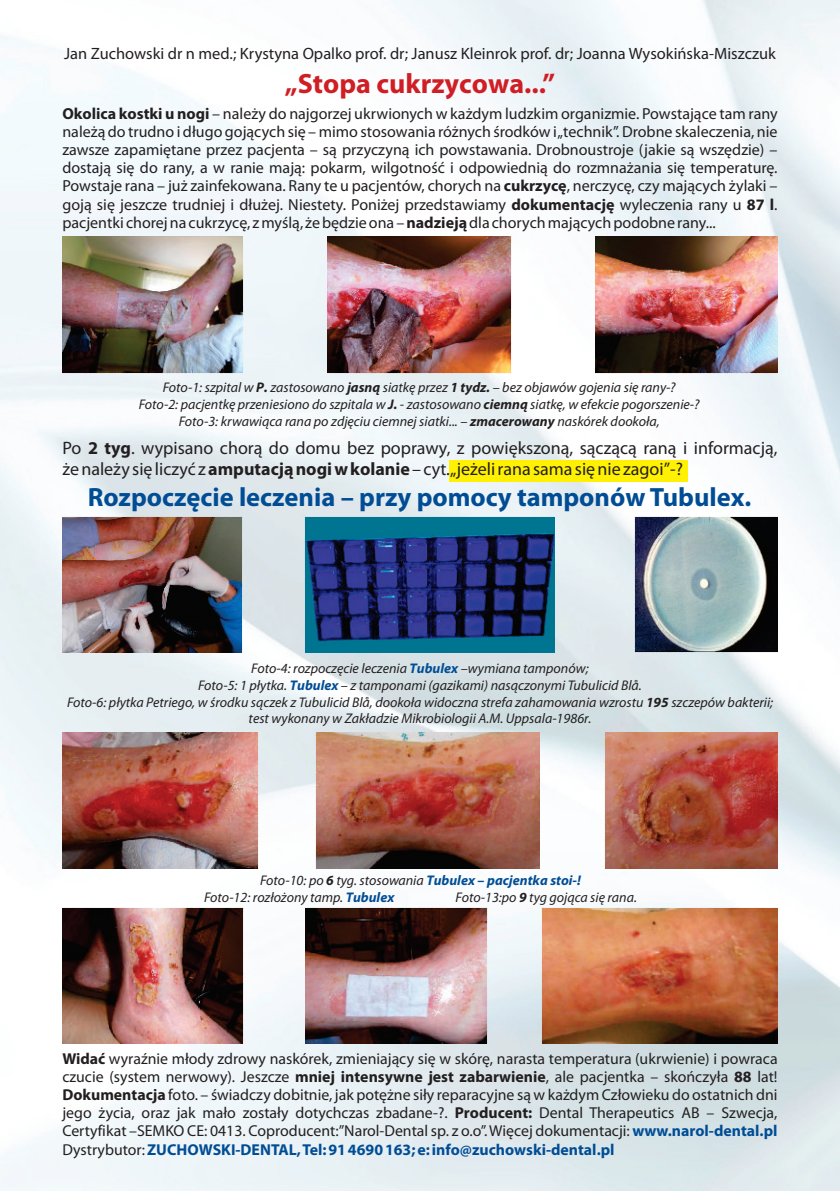
<style>
.page{position:relative;width:840px;height:1191px;background:#fff}
.page>*{position:absolute;margin:0;border:0;box-sizing:border-box;transform-origin:0 0}
.t1{font:700 28px "Myriad Pl";color:#d01e25}
.t2{font:700 26.4px "Myriad Pl";color:#014d95}
.t3{font:18px/21.8px "Myriad Pl";color:#231f20}
.t4{font:16.4px "Myriad Pl";color:#231f20}
.t5{font:16px/18.2px "Myriad Pl";color:#231f20;text-align:justify}
.t6{font:15.8px/18.2px "Myriad Pl";color:#231f20;text-align:justify}
.t7{font:italic 14px/17px "Myriad Pl";color:#231f20;text-align:center}
.s1{font-weight:700}
.s2{font-weight:700;color:#014d95}
</style>
<div class="page">
<img style="left:0;top:0;width:839px;height:1191px">
<div style="left:449px;top:460px;width:238px;height:21px;background:#fff101"></div>
<img style="left:62px;top:237px;width:181px;height:136px">
<img style="left:327px;top:237px;width:184px;height:136px">
<img style="left:595px;top:237px;width:182px;height:136px">
<img style="left:62px;top:517px;width:180px;height:136px">
<img style="left:304px;top:517px;width:250px;height:136px">
<img style="left:634px;top:517px;width:143px;height:136px">
<img style="left:62px;top:732px;width:196px;height:136px">
<img style="left:315px;top:732px;width:224px;height:136px">
<img style="left:603px;top:732px;width:174px;height:136px">
<img style="left:62px;top:907px;width:182px;height:136px">
<img style="left:305px;top:907px;width:182px;height:136px">
<img style="left:540px;top:907px;width:237px;height:136px">
<p class="t4" style="left:64px;top:47px;width:712px">Jan Zuchowski dr n med.; Krystyna Opalko prof. dr; Janusz Kleinrok prof. dr; Joanna Wysokińska-Miszczuk</p>
<h1 class="t1" style="left:285px;top:72px;width:271px">„Stopa cukrzycowa...”</h1>
<p class="t5" style="left:62px;top:106px;width:716px"><span class="s1">Okolica kostki u nogi</span> – należy do najgorzej ukrwionych w każdym ludzkim organizmie. Powstające tam rany należą do trudno i długo gojących się – mimo stosowania różnych środków i „technik”. Drobne skaleczenia, nie zawsze zapamiętane przez pacjenta – są przyczyną ich powstawania. Drobnoustroje (jakie są wszędzie) – dostają się do rany, a w ranie mają: pokarm, wilgotność i odpowiednią do rozmnażania się temperaturę.<br>Powstaje rana – już zainfekowana. Rany te u pacjentów, chorych na <span class="s1">cukrzycę</span>, nerczycę, czy mających żylaki – goją się jeszcze trudniej i dłużej. Niestety. Poniżej przedstawiamy <span class="s1">dokumentację</span> wyleczenia rany u <span class="s1">87 l</span>. pacjentki chorej na cukrzycę, z myślą, że będzie ona – <span class="s1">nadzieją</span> dla chorych mających podobne rany...</p>
<p class="t7" style="left:139px;top:380px;width:562px">Foto-1: szpital w <span class="s1">P.</span> zastosowano <span class="s1">jasną</span> siatkę przez <span class="s1">1 tydz.</span> – bez objawów gojenia się rany-?<br>Foto-2: pacjentkę przeniesiono do szpitala w <span class="s1">J.</span> - zastosowano <span class="s1">ciemną</span> siatkę, w efekcie pogorszenie-?<br>Foto-3: krwawiąca rana po zdjęciu ciemnej siatki... – <span class="s1">zmacerowany</span> naskórek dookoła,</p>
<p class="t3" style="left:62px;top:438px;width:716px">Po <span class="s1">2 tyg</span>. wypisano chorą do domu bez poprawy, z powiększoną, sączącą raną i informacją, że należy się liczyć z <span class="s1">amputacją nogi w kolanie</span>– cyt. „jeżeli rana sama się nie zagoi”-?</p>
<h2 class="t2" style="left:88px;top:486px;width:664px">Rozpoczęcie leczenia – przy pomocy tamponów Tubulex.</h2>
<p class="t7" style="left:67px;top:661px;width:707px">Foto-4: rozpoczęcie leczenia <span class="s2">Tubulex</span> –wymiana tamponów;<br>Foto-5: 1 płytka. <span class="s2">Tubulex</span> – z tamponami (gazikami) nasączonymi Tubulicid Blå.<br>Foto-6: płytka Petriego, w środku sączek z Tubulicid Blå, dookoła widoczna strefa zahamowania wzrostu <span class="s1">195</span> szczepów bakterii; test wykonany w Zakładzie Mikrobiologii A.M. Uppsala-1986r.</p>
<p class="t7" style="left:204px;top:873px;width:378px;text-align:left;text-indent:56px">Foto-10: po <span class="s1">6</span> tyg. stosowania <span class="s2">Tubulex – pacjentka stoi-!<br></span>Foto-12: rozłożony tamp. <span class="s2">Tubulex</span></p>
<p class="t7" style="left:455px;top:889px;width:183px">Foto-13:po <span class="s1">9</span> tyg gojąca się rana.</p>
<p class="t6" style="left:62px;top:1051px;width:716px"><span class="s1">Widać</span> wyraźnie młody zdrowy naskórek, zmieniający się w skórę, narasta temperatura (ukrwienie) i powraca czucie (system nerwowy). Jeszcze <span class="s1">mniej intensywne jest zabarwienie</span>, ale pacjentka – skończyła <span class="s1">88</span> lat!<br><span class="s1">Dokumentacja</span> foto. – świadczy dobitnie, jak potężne siły reparacyjne są w każdym Człowieku do ostatnich dni jego życia, oraz jak mało zostały dotychczas zbadane-?. <span class="s1">Producent:</span> Dental Therapeutics AB – Szwecja, Certyfikat –SEMKO CE: 0413. Coproducent:”Narol-Dental sp. z o.o”. Więcej dokumentacji: <span class="s2">www.narol-dental.pl </span>Dystrybutor: <span class="s2">ZUCHOWSKI-DENTAL, Tel: 91 4690 163; e: info@zuchowski-dental.pl</span></p>
</div>
